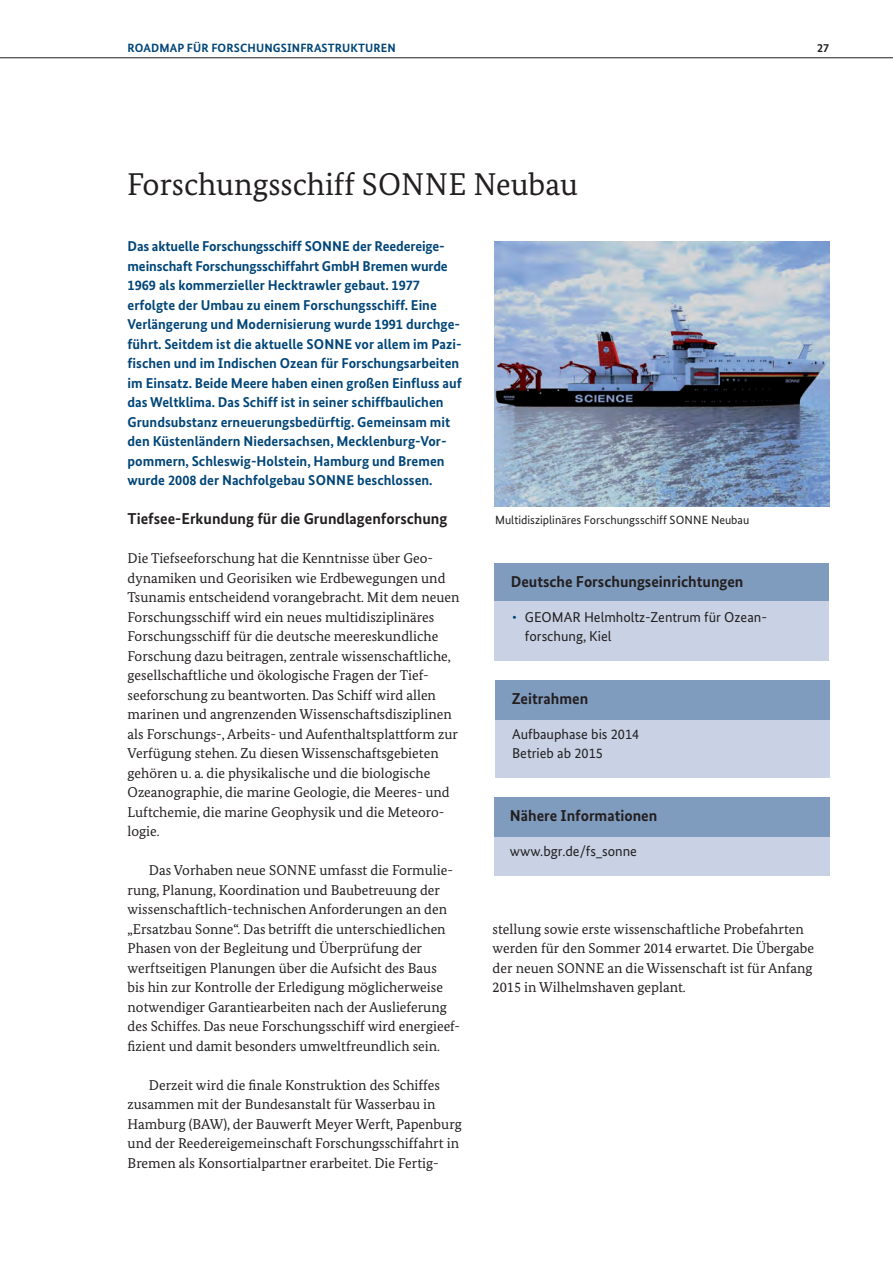
<style>
.page{position:relative;width:893px;height:1263px;background:#fff}
.page>*{position:absolute;margin:0;border:0;box-sizing:border-box;transform-origin:0 0}
.t1{font:31.5px "Bundes Serif";color:#231f20}
.t2{font:700 15.75px "Bundes Sans";color:#231f20}
.t3{font:14.25px/19.5px "Bundes Serif";color:#231f20}
.t4{font:700 14.25px/19.5px "Bundes Sans";color:#004578}
.t5{font:14.25px/19.5px "Bundes Sans";color:#231f20}
.t6{font:12px "Bundes Sans";color:#231f20}
.t7{font:700 12px "Bundes Sans";letter-spacing:.01em;color:#004578}
.t8{font:700 12px "Bundes Sans";color:#231f20}
.s1{color:#004578}
</style>
<div class="page">
<hr style="left:0;top:57px;width:893px;height:1px;background:#231f20">
<div style="left:495px;top:720px;width:335px;height:58px;background:#c8d2e4"></div>
<div style="left:495px;top:680px;width:335px;height:40px;background:#7f9bbe"></div>
<div style="left:494px;top:600px;width:335px;height:61px;background:#c8d2e4"></div>
<div style="left:494px;top:563px;width:335px;height:37px;background:#7f9bbe"></div>
<img style="left:494px;top:241px;width:335px;height:266px">
<div style="left:494px;top:836px;width:336px;height:39px;background:#c8d2e4"></div>
<div style="left:494px;top:797px;width:336px;height:39px;background:#7f9bbe"></div>
<p class="t7" style="left:128px;top:40px;width:270px">ROADMAP FÜR FORSCHUNGSINFRASTRUKTUREN</p>
<p class="t8" style="left:817px;top:41px;width:13px">27</p>
<h1 class="t1" style="left:127px;top:164px;width:274px">Forschungsschiff Sonne</h1>
<h1 class="t1" style="left:473px;top:164px;width:106px">Neubau</h1>
<p class="t4" style="left:128px;top:236px;width:195px">Das aktuelle Forschungsschiff Sonne</p>
<p class="t4" style="left:128px;top:236px;width:334px;text-indent:225px">der Reedereige&shy;meinschaft Forschungsschiffahrt GmbH Bremen wurde 1969 als kommerzieller Hecktrawler gebaut. 1977 erfolgte der Umbau zu einem Forschungsschiff. Eine Verlängerung und Modernisierung wurde 1991 durchge&shy;führt. Seitdem ist die aktuelle Sonne</p>
<p class="t4" style="left:128px;top:334px;width:336px;text-indent:227px">vor allem im Pazi&shy;fischen und im Indischen Ozean für Forschungsarbeiten im Einsatz. Beide Meere haben einen großen Einfluss auf das Weltklima. Das Schiff ist in seiner schiffbaulichen Grundsubstanz erneuerungsbedürftig. Gemeinsam mit den Küstenländern Niedersachsen, Mecklenburg-Vor&shy;pommern, Schleswig-Holstein, Hamburg und Bremen wurde 2008 der Nachfolgebau Sonne</p>
<p class="t4" style="left:357px;top:470px;width:77px">beschlossen.</p>
<p class="t2" style="left:128px;top:509px;width:321px">Tiefsee-Erkundung für die Grundlagenforschung</p>
<p class="t3" style="left:128px;top:548px;width:333px">Die Tiefseeforschung hat die Kenntnisse über Geo&shy;dynamiken und Georisiken wie Erdbewegungen und Tsunamis entscheidend vorangebracht. Mit dem neuen Forschungsschiff wird ein neues multidisziplinäres Forschungsschiff für die deutsche meereskundliche Forschung dazu beitragen, zentrale wissenschaftliche, gesellschaftliche und ökologische Fragen der Tief&shy;seeforschung zu beantworten. Das Schiff wird allen marinen und angrenzenden Wissenschaftsdisziplinen als Forschungs-, Arbeits- und Aufenthaltsplattform zur Verfügung stehen. Zu diesen Wissenschaftsgebieten gehören u. a. die physikalische und die biologische Ozeanographie, die marine Geologie, die Meeres- und Luftchemie, die marine Geophysik und die Meteoro&shy;logie.</p>
<p class="t3" style="left:149px;top:860px;width:139px">Das Vorhaben neue Sonne</p>
<p class="t3" style="left:128px;top:860px;width:334px;text-indent:192px">umfasst die Formulie&shy;rung, Planung, Koordination und Baubetreuung der wissenschaftlich-technischen Anforderungen an den „Ersatzbau Sonne“. Das betrifft die unterschiedlichen Phasen von der Begleitung und Überprüfung der werftseitigen Planungen über die Aufsicht des Baus<br>bis hin zur Kontrolle der Erledigung möglicherweise notwendiger Garantiearbeiten nach der Auslieferung des Schiffes. Das neue Forschungsschiff wird energieef&shy;fizient und damit besonders umweltfreundlich sein.</p>
<p class="t3" style="left:128px;top:1075px;width:336px;text-indent:21px">Derzeit wird die finale Konstruktion des Schiffes zusammen mit der Bundesanstalt für Wasserbau in Hamburg (BAW), der Bauwerft Meyer Werft, Papenburg und der Reedereigemeinschaft Forschungsschiffahrt in Bremen als Konsortialpartner erarbeitet. Die Fertig-</p>
<p class="t6" style="left:495px;top:513px;width:190px">Multidisziplinäres Forschungsschiff Sonne</p>
<p class="t6" style="left:711px;top:513px;width:40px">Neubau</p>
<p class="t2" style="left:511px;top:572px;width:234px">Deutsche Forschungseinrichtungen</p>
<p class="t5" style="left:525px;top:607px;width:244px;text-indent:-13px"><span class="s1">•</span> GEOMAR Helmholtz-Zentrum für Ozean&shy;forschung, Kiel</p>
<p class="t2" style="left:512px;top:689px;width:78px">Zeitrahmen</p>
<p class="t5" style="left:512px;top:724px;width:129px">Aufbauphase bis 2014<br>Betrieb ab 2015</p>
<p class="t2" style="left:510px;top:806px;width:149px">Nähere Informationen</p>
<p class="t5" style="left:510px;top:841px;width:129px">www.bgr.de/fs_sonne</p>
<p class="t3" style="left:493px;top:919px;width:323px">stellung sowie erste wissenschaftliche Probefahrten werden für den Sommer 2014 erwartet. Die Übergabe der neuen Sonne</p>
<p class="t3" style="left:493px;top:958px;width:322px;text-indent:115px">an die Wissenschaft ist für Anfang<br>2015 in Wilhelmshaven geplant.</p>
</div>
